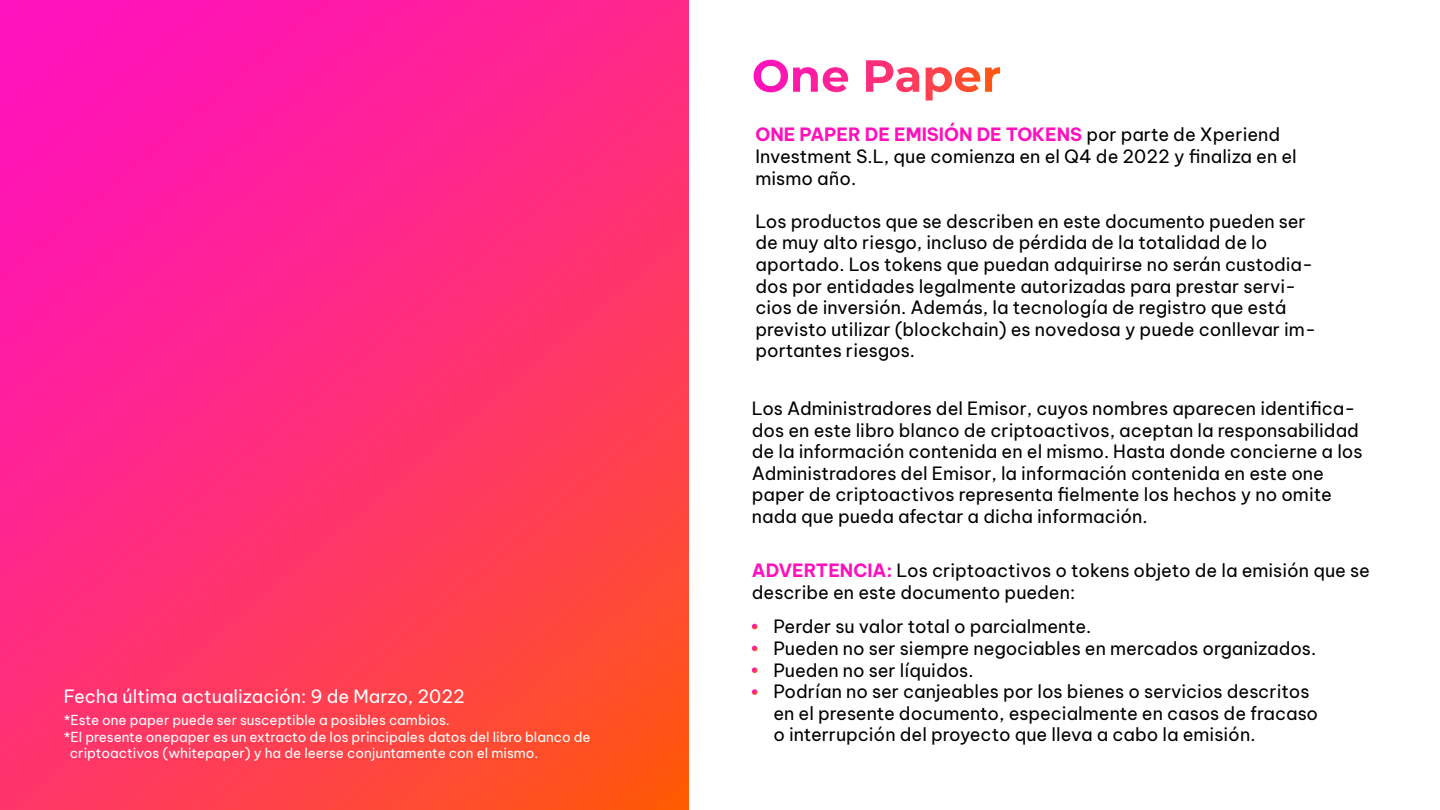
<style>
.page{position:relative;width:1440px;height:810px;background:#fff}
.page>*{position:absolute;margin:0;border:0;box-sizing:border-box;transform-origin:0 0}
.t1{font:18px/21.6px "Be Vietnam Pro";color:#000}
.t2{font:18px "Be Vietnam Pro";color:#fff}
.t3{font:13.5px "Be Vietnam Pro";color:#fff}
.s1{font-weight:700;color:#ff10bd}
</style>
<div class="page">
<svg style="left:752px;top:624px;width:5px;height:5px"></svg>
<svg style="left:752px;top:646px;width:5px;height:5px"></svg>
<svg style="left:752px;top:667px;width:5px;height:6px"></svg>
<svg style="left:752px;top:689px;width:5px;height:6px"></svg>
<svg style="left:0;top:0;width:688px;height:810px;background:#ff2f75"></svg>
<svg style="left:754px;top:60px;width:94px;height:32px"></svg>
<svg style="left:866px;top:60px;width:53px;height:32px"></svg>
<svg style="left:926px;top:67px;width:74px;height:34px"></svg>
<p class="t2" style="left:64px;top:681px;width:403px">Fecha última actualización: 9 de Marzo, 2022</p>
<p class="t3" style="left:64px;top:709px;width:388px">*Este one paper puede ser susceptible a posibles cambios.</p>
<p class="t3" style="left:64px;top:725px;width:529px">*El presente onepaper es un extracto de los principales datos del libro blanco de</p>
<p class="t3" style="left:70px;top:742px;width:470px">criptoactivos (whitepaper) y ha de leerse conjuntamente con el mismo.</p>
<p class="t1" style="left:755px;top:122px;width:543px"><span class="s1">ONE PAPER DE EMISIÓN DE TOKENS</span> por parte de Xperiend<br>Investment S.L, que comienza en el Q4 de 2022 y finaliza en el mismo año.</p>
<p class="t1" style="left:755px;top:209px;width:562px">Los productos que se describen en este documento pueden ser de muy alto riesgo, incluso de pérdida de la totalidad de lo aportado. Los tokens que puedan adquirirse no serán custodia&shy;dos por entidades legalmente autorizadas para prestar servi&shy;cios de inversión. Además, la tecnología de registro que está previsto utilizar (blockchain) es novedosa y puede conllevar im&shy;portantes riesgos.</p>
<p class="t1" style="left:752px;top:396px;width:612px">Los Administradores del Emisor, cuyos nombres aparecen identifica&shy;dos en este libro blanco de criptoactivos, aceptan la responsabilidad de la información contenida en el mismo. Hasta donde concierne a los Administradores del Emisor, la información contenida en este one paper de criptoactivos representa fielmente los hechos y no omite nada que pueda afectar a dicha información.</p>
<p class="t1" style="left:752px;top:558px;width:620px"><span class="s1">ADVERTENCIA:</span> Los criptoactivos o tokens objeto de la emisión que se describe en este documento pueden:</p>
<p class="t1" style="left:773px;top:614px;width:546px">Perder su valor total o parcialmente.<br>Pueden no ser siempre negociables en mercados organizados.<br>Pueden no ser líquidos.<br>Podrían no ser canjeables por los bienes o servicios descritos en el presente documento, especialmente en casos de fracaso o interrupción del proyecto que lleva a cabo la emisión.</p>
</div>
